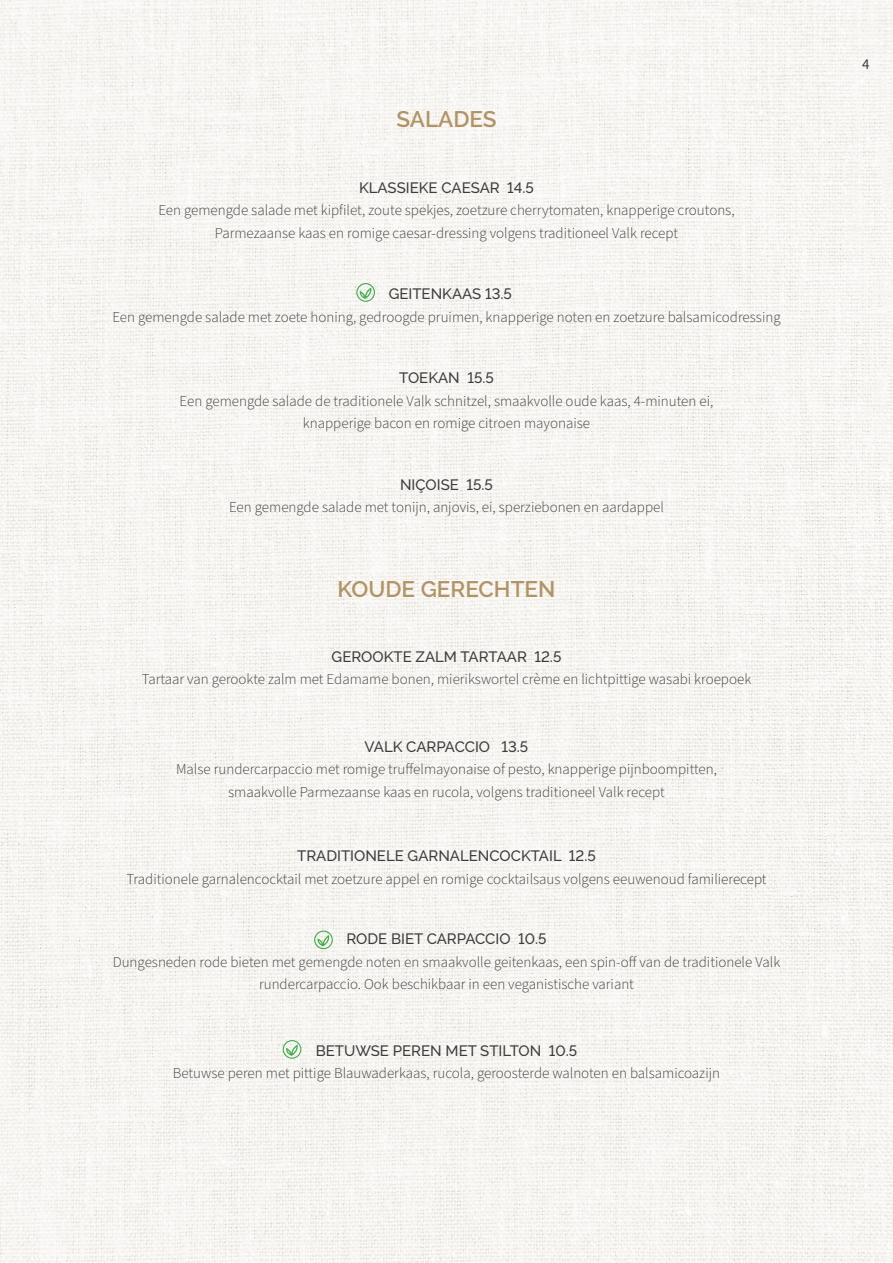
<style>
.page{position:relative;width:893px;height:1263px;background:#fff}
.page>*{position:absolute;margin:0;border:0;box-sizing:border-box;transform-origin:0 0}
.body{font:600 22.5px "Raleway";color:#b29464}
.body-2{font:300 15px "Source Sans Pro";color:#3d3d3c}
.body-3{font:500 15px "Raleway";color:#3d3d3c}
.t1{font:15px "Source Sans Pro";color:#3d3d3c}
</style>
<div class="page">
<img style="left:0;top:0;width:893px;height:1263px">
<svg style="left:356px;top:283px;width:19px;height:19px"></svg>
<svg style="left:314px;top:930px;width:19px;height:19px"></svg>
<svg style="left:283px;top:1040px;width:18px;height:19px"></svg>
<p class="body" style="left:396px;top:107px;width:102px">SALADES</p>
<p class="body-3" style="left:359px;top:179px;width:176px">KLASSIEKE CAESAR 14.5</p>
<p class="body-2" style="left:158px;top:200px;width:578px">Een gemengde salade met kipfilet, zoute spekjes, zoetzure cherrytomaten, knapperige croutons,</p>
<p class="body-2" style="left:215px;top:223px;width:465px">Parmezaanse kaas en romige caesar-dressing volgens traditioneel Valk recept</p>
<p class="body-3" style="left:389px;top:285px;width:125px">GEITENKAAS 13.5</p>
<p class="body-2" style="left:112px;top:307px;width:670px">Een gemengde salade met zoete honing, gedroogde pruimen, knapperige noten en zoetzure balsamicodressing</p>
<p class="body-3" style="left:399px;top:369px;width:96px">TOEKAN 15.5</p>
<p class="body-2" style="left:180px;top:391px;width:535px">Een gemengde salade de traditionele Valk schnitzel, smaakvolle oude kaas, 4-minuten ei,</p>
<p class="body-2" style="left:303px;top:413px;width:289px">knapperige bacon en romige citroen mayonaise</p>
<p class="body-3" style="left:400px;top:476px;width:94px">NIÇOISE 15.5</p>
<p class="body-2" style="left:229px;top:497px;width:436px">Een gemengde salade met tonijn, anjovis, ei, sperziebonen en aardappel</p>
<p class="body" style="left:338px;top:576px;width:219px">KOUDE GERECHTEN</p>
<p class="body-3" style="left:332px;top:648px;width:231px">GEROOKTE ZALM TARTAAR 12.5</p>
<p class="body-2" style="left:142px;top:669px;width:611px">Tartaar van gerookte zalm met Edamame bonen, mierikswortel crème en lichtpittige wasabi kroepoek</p>
<p class="body-3" style="left:365px;top:738px;width:165px">VALK CARPACCIO 13.5</p>
<p class="body-2" style="left:176px;top:759px;width:542px">Malse rundercarpaccio met romige truffelmayonaise of pesto, knapperige pijnboompitten,</p>
<p class="body-2" style="left:228px;top:782px;width:438px">smaakvolle Parmezaanse kaas en rucola, volgens traditioneel Valk recept</p>
<p class="body-3" style="left:297px;top:847px;width:300px">TRADITIONELE GARNALENCOCKTAIL 12.5</p>
<p class="body-2" style="left:126px;top:869px;width:642px">Traditionele garnalencocktail met zoetzure appel en romige cocktailsaus volgens eeuwenoud familierecept</p>
<p class="body-3" style="left:346px;top:930px;width:202px">RODE BIET CARPACCIO 10.5</p>
<p class="body-2" style="left:113px;top:952px;width:669px">Dungesneden rode bieten met gemengde noten en smaakvolle geitenkaas, een spin-off van de traditionele Valk</p>
<p class="body-2" style="left:259px;top:974px;width:376px">rundercarpaccio. Ook beschikbaar in een veganistische variant</p>
<p class="body-3" style="left:316px;top:1042px;width:263px">BETUWSE PEREN MET STILTON 10.5</p>
<p class="body-2" style="left:173px;top:1063px;width:549px">Betuwse peren met pittige Blauwaderkaas, rucola, geroosterde walnoten en balsamicoazijn</p>
<p class="t1" style="left:862px;top:54px;width:9px">4</p>
</div>
